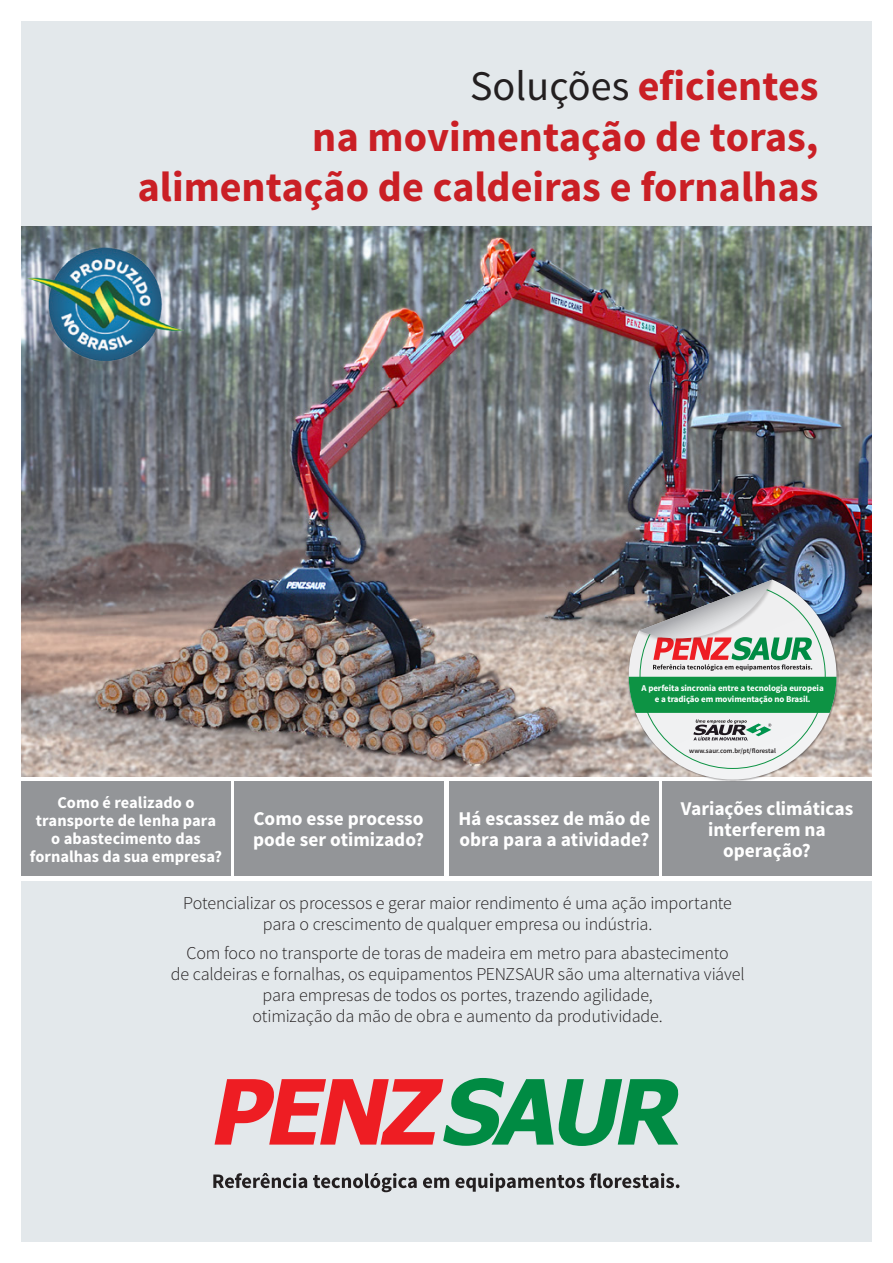
<style>
.page{position:relative;width:893px;height:1263px;background:#fff}
.page>*{position:absolute;margin:0;border:0;box-sizing:border-box;transform-origin:0 0}
.t1{font:700 42.15px "Source Sans Pro";color:#ca1f25}
.Texto{font:700 19.5px/21px "Source Sans Pro";color:#fff}
.Texto-2{font:300 18px/21px "Source Sans Pro";letter-spacing:-.01em;color:#231f20;text-align:center}
.Texto-3{font:700 16.5px/18px "Source Sans Pro";color:#fff;text-align:center}
.t2{font:700 8.85px/10.6px "Source Sans Pro";letter-spacing:-.01em;color:#fff;text-align:center}
.t3{font:600 6.75px "Source Sans Pro";color:#231f20}
.s1{font-weight:400;color:#231f20}
</style>
<div class="page">
<div style="left:21px;top:21px;width:851px;height:1221px;background:#e3e8eb"></div>
<svg style="left:215px;top:1078px;width:463px;height:68px"></svg>
<svg style="left:213px;top:1173px;width:466px;height:19px"></svg>
<div style="left:21px;top:777px;width:851px;height:103px;background:#fff"></div>
<img style="left:21px;top:226px;width:851px;height:551px">
<img style="left:26px;top:247px;width:158px;height:114px">
<div style="left:21px;top:781px;width:210px;height:95px;background:#939598"></div>
<div style="left:234px;top:781px;width:209px;height:95px;background:#939598"></div>
<div style="left:450px;top:781px;width:209px;height:95px;background:#939598"></div>
<div style="left:662px;top:781px;width:210px;height:95px;background:#939598"></div>
<img style="left:628px;top:578px;width:211px;height:203px">
<img style="left:626px;top:577px;width:181px;height:98px">
<svg style="left:629px;top:580px;width:207px;height:199px"></svg>
<p class="t1" style="left:470px;top:59px;width:350px"><span class="s1">Soluções</span> eficientes</p>
<p class="t1" style="left:312px;top:109px;width:508px">na movimentação de toras,</p>
<p class="t1" style="left:137px;top:160px;width:683px">alimentação de caldeiras e fornalhas</p>
<p class="t2" style="left:642px;top:683px;width:184px">A perfeita sincronia entre a tecnologia europeia e a tradição em movimentação no Brasil.</p>
<p class="t3" style="left:689px;top:746px;width:88px">www.saur.com.br/pt/florestal</p>
<p class="Texto-3" style="left:30px;top:794px;width:194px">Como é realizado o transporte de lenha para o abastecimento das fornalhas da sua empresa?</p>
<p class="Texto" style="left:253px;top:809px;width:173px">Como esse processo pode ser otimizado?</p>
<p class="Texto" style="left:458px;top:809px;width:194px">Há escassez de mão de obra para a atividade?</p>
<p class="Texto" style="left:681px;top:798px;width:174px;text-align:center">Variações climáticas interferem na operação?</p>
<p class="Texto-2" style="left:183px;top:892px;width:550px">Potencializar os processos e gerar maior rendimento é uma ação importante para o crescimento de qualquer empresa ou indústria.</p>
<p class="Texto-2" style="left:187px;top:943px;width:544px">Com foco no transporte de toras de madeira em metro para abastecimento</p>
<p class="Texto-2" style="left:171px;top:964px;width:575px">de caldeiras e fornalhas, os equipamentos PENZSAUR são uma alternativa viável para empresas de todos os portes, trazendo agilidade,</p>
<p class="Texto-2" style="left:253px;top:1006px;width:412px">otimização da mão de obra e aumento da produtividade.</p>
</div>
